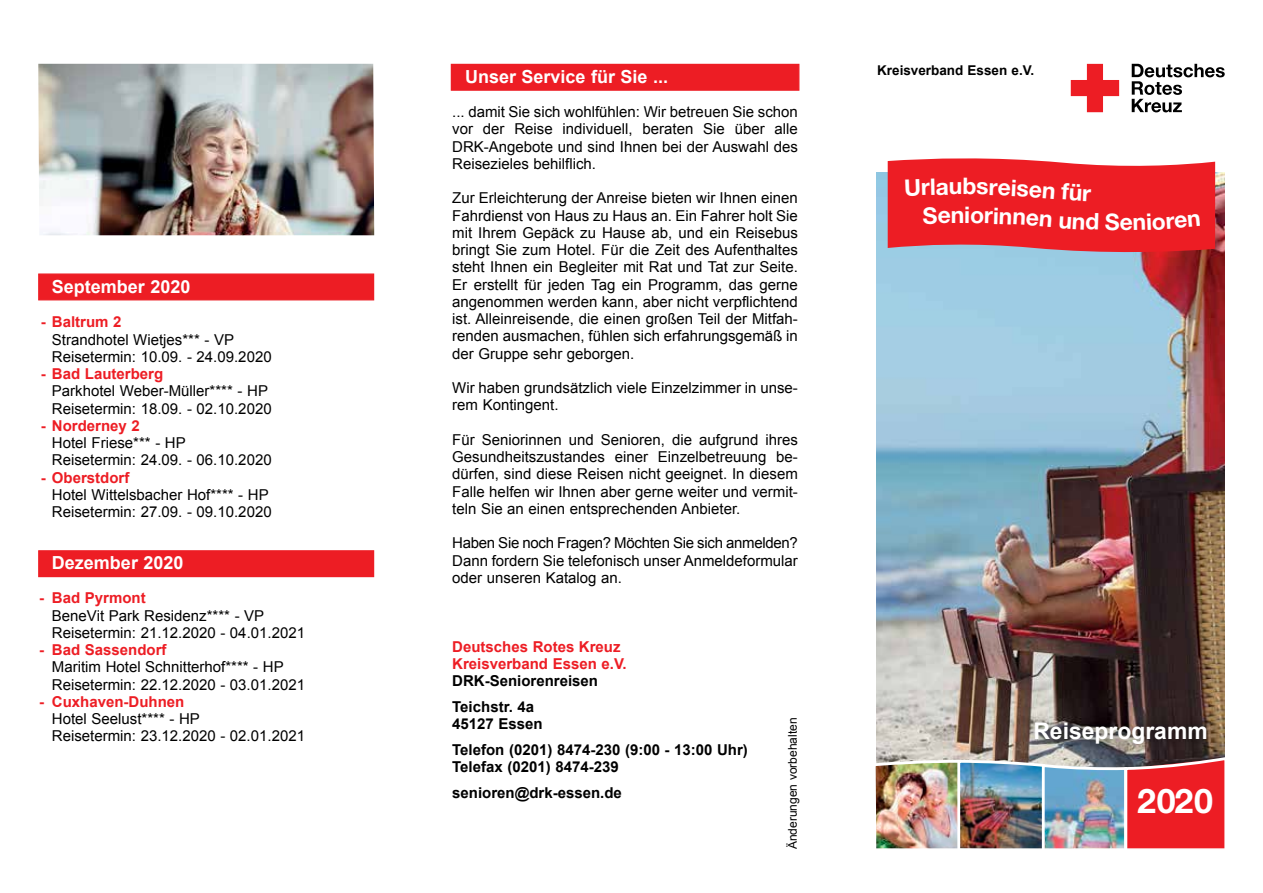
<style>
.page{position:relative;width:1263px;height:893px;background:#fff}
.page>*{position:absolute;margin:0;border:0;box-sizing:border-box;transform-origin:0 0}
.t1{font:700 34.05px "Helvetica Neue LT Std";color:#fff}
.t2{font:700 22.95px "Arial";color:#fff}
.t3{font:700 22.95px "Helvetica Neue LT Std";color:#fff}
.t4{font:700 18px "Arial";color:#fff}
.t5{font:15px/17.2px "Arial";color:#000}
.t6{font:700 15px/17.2px "Arial";color:#ed1d24}
.t7{font:700 15px/25.8px "Arial";color:#000}
.t8{font:700 13.5px "Arial";color:#000}
.t9{font:12px "Arial";color:#000}
</style>
<div class="page">
<img style="left:876px;top:173px;width:348px;height:582px">
<svg style="left:1071px;top:64px;width:48px;height:48px"></svg>
<svg style="left:1132px;top:64px;width:93px;height:48px"></svg>
<div style="left:451px;top:64px;width:348px;height:27px;background:#ed1d24;border:1px solid #ed1d24"></div>
<div style="left:1025px;top:713px;width:190px;height:39px;background:#000;opacity:.41"></div>
<div style="left:38px;top:273px;width:336px;height:27px;background:#ed1d24;border:1px solid #ed1d24"></div>
<div style="left:38px;top:550px;width:336px;height:27px;background:#ed1d24;border:1px solid #ed1d24"></div>
<img style="left:38px;top:64px;width:336px;height:171px">
<img style="left:875px;top:755px;width:350px;height:93px">
<div style="left:874px;top:848px;width:355px;height:24px;background:#fff;border:2px solid #fff"></div>
<svg style="left:888px;top:158px;width:327px;height:97px;background:#e83037"></svg>
<p class="t4" style="left:52px;top:275px;width:140px">September 2020</p>
<p class="t6" style="left:41px;top:314px;width:82px">- Baltrum 2</p>
<p class="t5" style="left:52px;top:331px;width:221px">Strandhotel Wietjes*** - VP<br>Reisetermin: 10.09. - 24.09.2020</p>
<p class="t6" style="left:41px;top:366px;width:124px">- Bad Lauterberg</p>
<p class="t5" style="left:52px;top:383px;width:221px">Parkhotel Weber-Müller**** - HP<br>Reisetermin: 18.09. - 02.10.2020</p>
<p class="t6" style="left:41px;top:418px;width:101px">- Norderney 2</p>
<p class="t5" style="left:52px;top:434px;width:221px">Hotel Friese*** - HP<br>Reisetermin: 24.09. - 06.10.2020</p>
<p class="t6" style="left:41px;top:469px;width:90px">- Oberstdorf</p>
<p class="t5" style="left:52px;top:486px;width:221px">Hotel Wittelsbacher Hof**** - HP<br>Reisetermin: 27.09. - 09.10.2020</p>
<p class="t4" style="left:52px;top:551px;width:133px">Dezember 2020</p>
<p class="t6" style="left:39px;top:590px;width:108px">- Bad Pyrmont</p>
<p class="t5" style="left:52px;top:607px;width:255px">BeneVit Park Residenz**** - VP<br>Reisetermin: 21.12.2020 - 04.01.2021</p>
<p class="t6" style="left:39px;top:642px;width:129px">- Bad Sassendorf</p>
<p class="t5" style="left:52px;top:659px;width:255px">Maritim Hotel Schnitterhof**** - HP<br>Reisetermin: 22.12.2020 - 03.01.2021</p>
<p class="t6" style="left:39px;top:694px;width:147px">- Cuxhaven-Duhnen</p>
<p class="t5" style="left:52px;top:710px;width:255px">Hotel Seelust**** - HP<br>Reisetermin: 23.12.2020 - 02.01.2021</p>
<p class="t4" style="left:465px;top:64px;width:205px">Unser Service für Sie ...</p>
<p class="t5" style="left:452px;top:103px;width:347px;text-align:justify">... damit Sie sich wohlfühlen: Wir betreuen Sie schon vor der Reise individuell, beraten Sie über alle DRK-Angebote und sind Ihnen bei der Auswahl des Reisezieles behilflich.</p>
<p class="t5" style="left:452px;top:190px;width:347px;text-align:justify">Zur Erleichterung der Anreise bieten wir Ihnen einen Fahrdienst von Haus zu Haus an. Ein Fahrer holt Sie mit Ihrem Gepäck zu Hause ab, und ein Reisebus bringt Sie zum Hotel. Für die Zeit des Aufenthaltes steht Ihnen ein Begleiter mit Rat und Tat zur Seite.<br>Er erstellt für jeden Tag ein Programm, das gerne angenommen werden kann, aber nicht verpflichtend ist. Alleinreisende, die einen großen Teil der Mitfah&shy;renden ausmachen, fühlen sich erfahrungsgemäß in der Gruppe sehr geborgen.</p>
<p class="t5" style="left:452px;top:379px;width:347px">Wir haben grundsätzlich viele Einzelzimmer in unse&shy;rem Kontingent.</p>
<p class="t5" style="left:452px;top:431px;width:347px;text-align:justify">Für Seniorinnen und Senioren, die aufgrund ihres Gesundheitszustandes einer Einzelbetreuung be&shy;dürfen, sind diese Reisen nicht geeignet. In diesem Falle helfen wir Ihnen aber gerne weiter und vermit&shy;teln Sie an einen entsprechenden Anbieter.</p>
<p class="t5" style="left:452px;top:535px;width:347px;text-align:justify">Haben Sie noch Fragen? Möchten Sie sich anmelden?<br>Dann fordern Sie telefonisch unser Anmeldeformular oder unseren Katalog an.</p>
<p class="t6" style="left:452px;top:639px;width:176px">Deutsches Rotes Kreuz<br>Kreisverband Essen e.V.</p>
<p class="t7" style="left:452px;top:669px;width:147px">DRK-Seniorenreisen<br>Teichstr. 4a</p>
<p class="t7" style="left:452px;top:712px;width:297px">45127 Essen<br>Telefon (0201) 8474-230 (9:00 - 13:00 Uhr)</p>
<p class="t7" style="left:452px;top:755px;width:171px">Telefax (0201) 8474-239 senioren@drk-essen.de</p>
<p class="t9" style="left:785px;top:849px;width:133px;rotate:-90deg">Änderungen vorbehalten</p>
<p class="t8" style="left:877px;top:61px;width:159px">Kreisverband Essen e.V.</p>
<h2 class="t3" style="left:949px;top:172px;width:15px">u</h2>
<h2 class="t3" style="left:951px;top:201px;width:21px">ni</h2>
<h2 class="t2" style="left:1033px;top:716px;width:176px">Reiseprogramm</h2>
<h1 class="t1" style="left:1137px;top:780px;width:78px">2020</h1>
</div>
